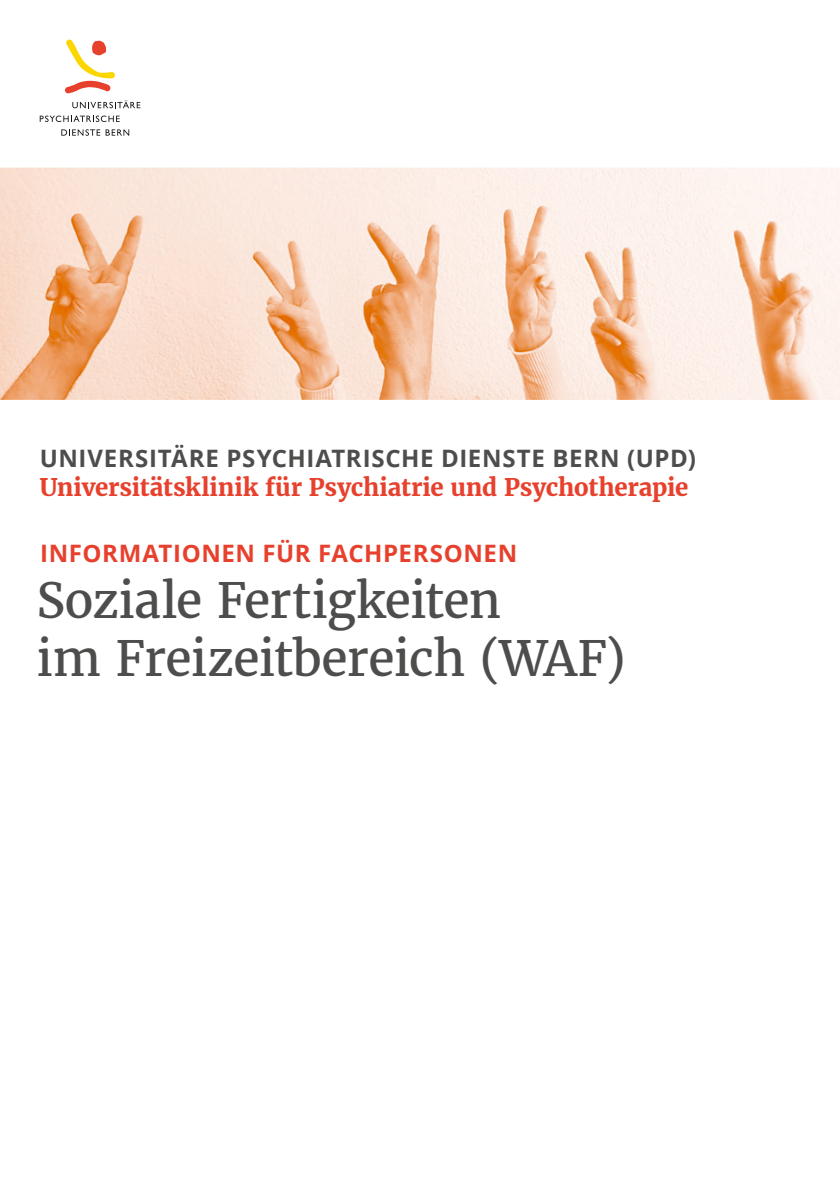
<style>
.page{position:relative;width:840px;height:1191px;background:#fff}
.page>*{position:absolute;margin:0;border:0;box-sizing:border-box;transform-origin:0 0}
.t1{font:48px/57.6px "Merriweather";letter-spacing:-.01em;color:#4d4d4c}
.t2{font:700 24px "Merriweather";letter-spacing:-.01em;color:#e7412d}
.t3{font:700 24px "Open Sans";letter-spacing:.03em;color:#4d4d4c}
.t4{font:700 24px "Open Sans";letter-spacing:.025em;color:#e7412d}
</style>
<div class="page">
<svg style="left:72px;top:100px;width:68px;height:8px"></svg>
<svg style="left:40px;top:116px;width:80px;height:6px"></svg>
<svg style="left:61px;top:129px;width:68px;height:7px"></svg>
<svg style="left:65px;top:40px;width:50px;height:54px"></svg>
<img style="left:0;top:167px;width:839px;height:233px">
<p class="t3" style="left:40px;top:441px;width:657px">UNIVERSITÄRE PSYCHIATRISCHE DIENSTE BERN (UPD)</p>
<p class="t2" style="left:40px;top:472px;width:649px">Universitätsklinik für Psychiatrie und Psychotherapie</p>
<p class="t4" style="left:40px;top:536px;width:478px">INFORMATIONEN FÜR FACHPERSONEN</p>
<h1 class="t1" style="left:37px;top:572px;width:590px">Soziale Fertigkeiten<br>im Freizeitbereich (WAF)</h1>
</div>
